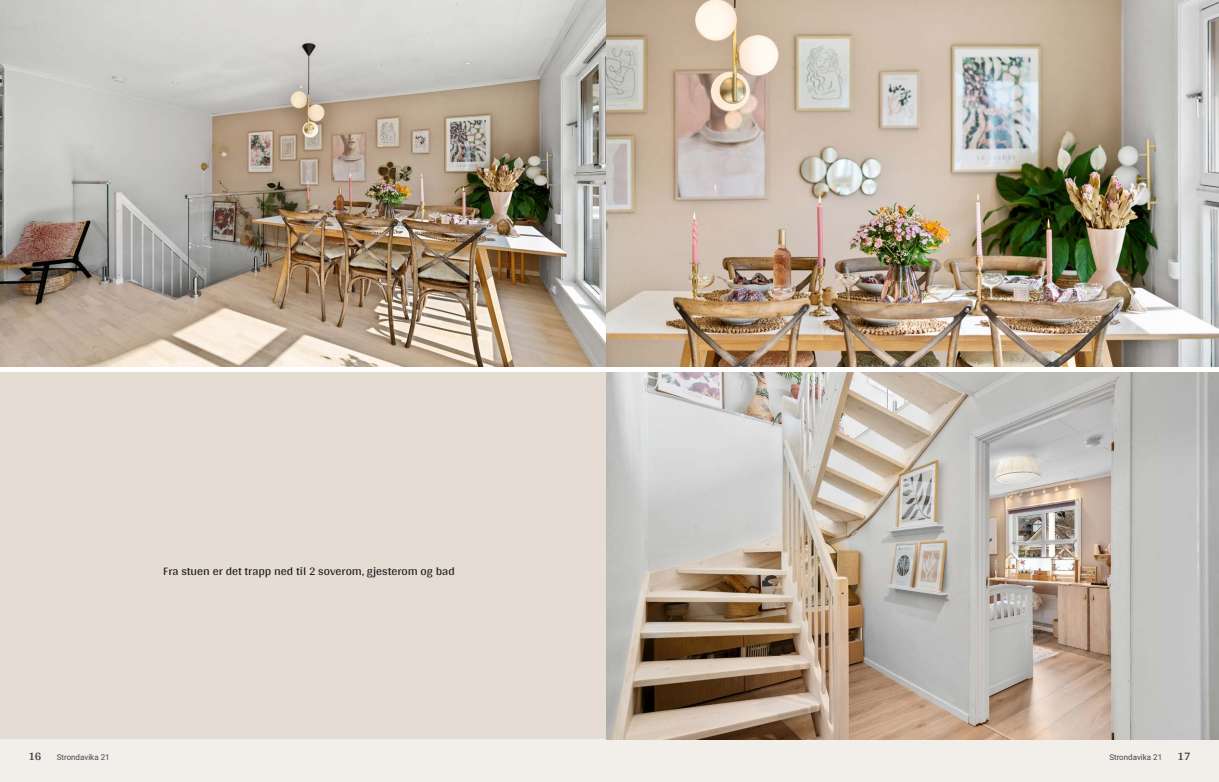
<style>
.page{position:relative;width:1219px;height:782px;background:#fff}
.page>*{position:absolute;margin:0;border:0;box-sizing:border-box;transform-origin:0 0}
.t1{font:12px "Arya";color:#1d1d1b}
.t2{font:700 12px "Arya";color:#414749}
.t3{font:8px "Roboto Vitec";color:#414749}
</style>
<div class="page">
<img style="left:0;top:0;width:607px;height:367px">
<div style="left:0;top:739px;width:618px;height:42px;background:#f2eeea"></div>
<div style="left:0;top:372px;width:612px;height:367px;background:#e5dcd4"></div>
<div style="left:601px;top:739px;width:618px;height:42px;background:#f2eeea"></div>
<img style="left:607px;top:0;width:612px;height:367px">
<img style="left:607px;top:372px;width:612px;height:367px">
<p class="t1" style="left:163px;top:563px;width:293px">Fra stuen er det trapp ned til 2 soverom, gjesterom og bad</p>
<p class="t2" style="left:28px;top:749px;width:15px">16</p>
<p class="t3" style="left:57px;top:751px;width:54px">Strondavika 21</p>
<p class="t3" style="left:1109px;top:751px;width:54px">Strondavika 21</p>
<p class="t2" style="left:1177px;top:749px;width:15px">17</p>
</div>
